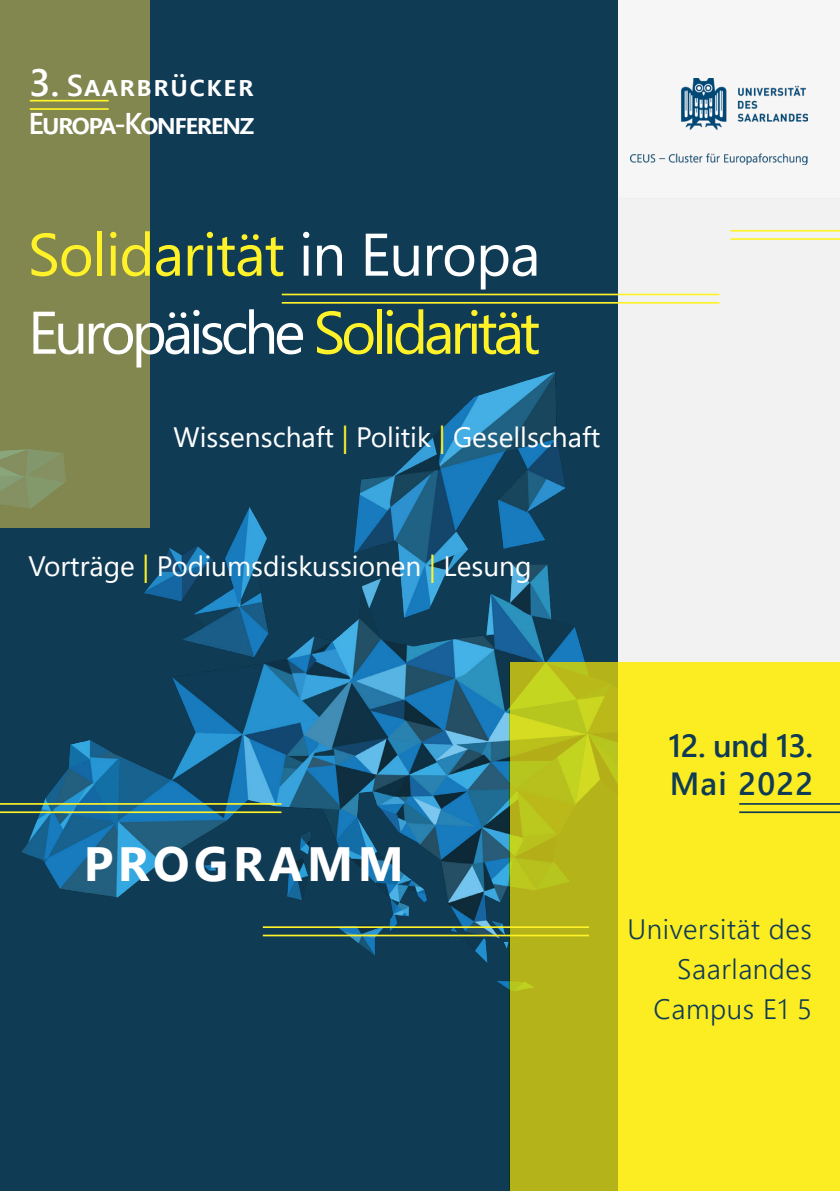
<style>
.page{position:relative;width:840px;height:1191px;background:#fff}
.page>*{position:absolute;margin:0;border:0;box-sizing:border-box;transform-origin:0 0}
.t1{font:60px/78px "Segoe UI";letter-spacing:-.07em;color:#fff229}
.t2{font:700 48px "Segoe UI";letter-spacing:.095em;color:#fff}
.t3{font:600 32px/38px "Segoe UI";letter-spacing:.04em;color:#0f3b55}
.t4{font:600 30px/37.6px "Segoe UI";letter-spacing:.04em;color:#fff}
.t5{font:28px "Segoe UI";color:#fff}
.t6{font:300 28px/40px "Segoe UI";letter-spacing:.02em;color:#0f3b55;text-align:right}
.s1{font-size:38px}
.s2{color:#fff}
.s3{color:#fff229}
</style>
<div class="page">
<div style="left:617px;top:198px;width:222px;height:464px;background:#f2f2f2"></div>
<div style="left:617px;top:0;width:222px;height:198px;background:#f6f6f6"></div>
<div style="left:0;top:0;width:617px;height:1191px;background:#0f3b55"></div>
<img style="left:0;top:369px;width:585px;height:620px">
<svg style="left:509px;top:662px;width:330px;height:529px;fill:#fcec22"></svg>
<div style="left:0;top:0;width:149px;height:528px;background:#82864f"></div>
<hr style="left:281px;top:294px;width:438px;height:1px;background:#fff229">
<hr style="left:281px;top:302px;width:438px;height:2px;background:#fff229">
<hr style="left:730px;top:230px;width:109px;height:2px;background:#fff229">
<hr style="left:730px;top:238px;width:109px;height:2px;background:#fff229">
<hr style="left:738px;top:803px;width:101px;height:1px;background:#0f3b55">
<hr style="left:738px;top:811px;width:101px;height:2px;background:#0f3b55">
<hr style="left:0;top:803px;width:281px;height:1px;background:#fff229">
<hr style="left:0;top:811px;width:281px;height:2px;background:#fff229">
<hr style="left:263px;top:926px;width:325px;height:2px;background:#fff229">
<hr style="left:263px;top:934px;width:325px;height:2px;background:#fff229">
<img style="left:630px;top:79px;width:177px;height:85px">
<hr style="left:30px;top:100px;width:79px;height:1px;background:#fff229">
<hr style="left:30px;top:108px;width:79px;height:2px;background:#fff229">
<p class="t4" style="left:28px;top:64px;width:227px"><span class="s1">3.</span> Saarbrücker<br>Europa-Konferenz</p>
<h1 class="t1" style="left:28px;top:210px;width:514px">Solidarität <span class="s2">in Europa<br>Europäische</span> Solidarität</h1>
<p class="t5" style="left:173px;top:410px;width:428px">Wissenschaft <span class="s3">|</span> Politik <span class="s3">|</span> Gesellschaft</p>
<p class="t5" style="left:28px;top:539px;width:504px">Vorträge <span class="s3">|</span> Podiumsdiskussionen <span class="s3">|</span> Lesung</p>
<h2 class="t2" style="left:84px;top:818px;width:321px">PROGRAMM</h2>
<p class="t3" style="left:668px;top:724px;width:146px">12. und 13.<br>Mai 2022</p>
<p class="t6" style="left:627px;top:906px;width:186px">Universität des<br>Saarlandes<br>Campus E1 5</p>
</div>
